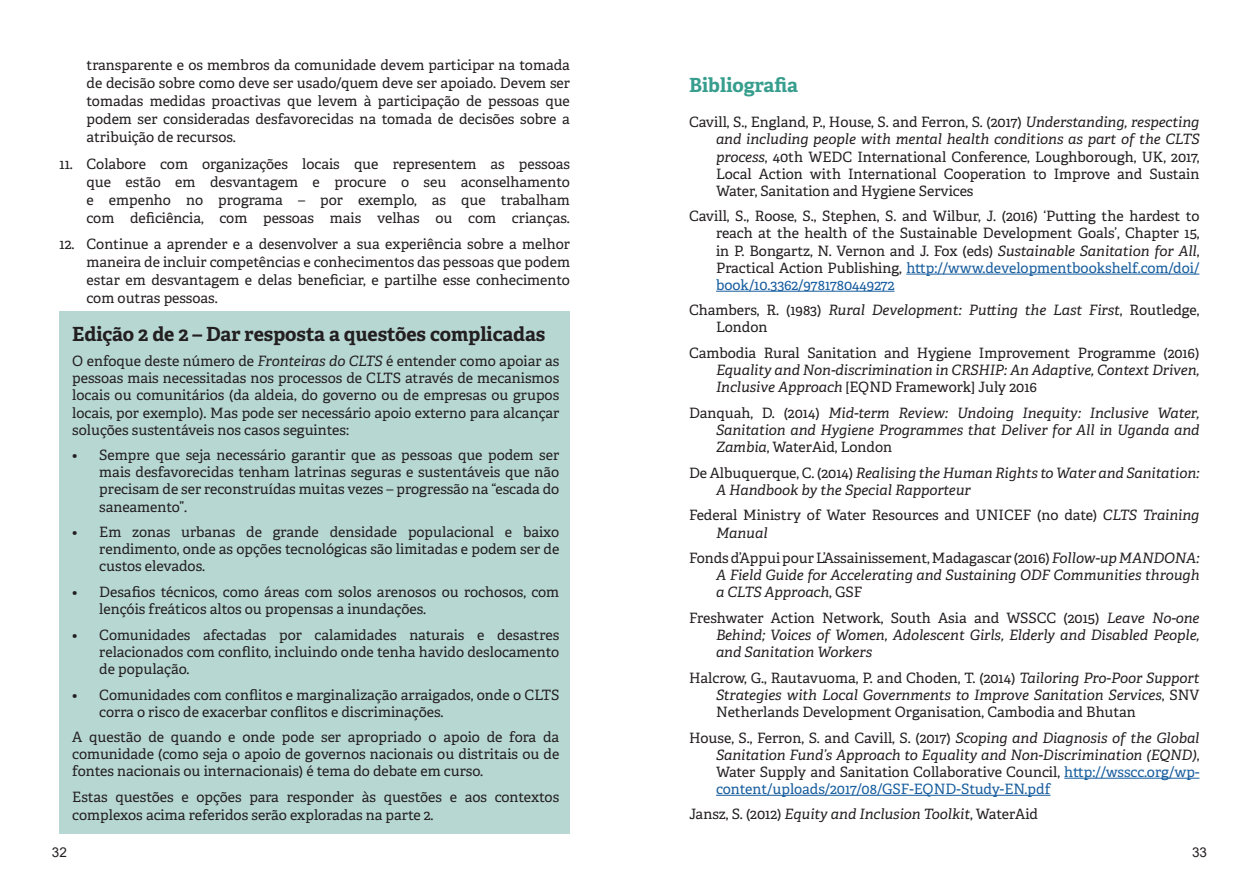
<style>
.page{position:relative;width:1259px;height:893px;background:#fff}
.page>*{position:absolute;margin:0;border:0;box-sizing:border-box;transform-origin:0 0}
.t1{font:700 19.5px "Adelle";letter-spacing:-.005em;color:#231f20}
.t2{font:700 19.5px "Adelle";color:#379e8e}
.t3{font:14.25px/17.1px "Adelle";color:#231f20;text-align:justify}
.t4{font:italic 14.25px/17.1px "Adelle";color:#231f20;text-align:justify}
.t5{font:13.5px "Arial";color:#231f20}
.s1{font-style:italic}
.s2{color:#175d9e}
.s3{font-style:normal}
.s4{font-style:normal;color:#175d9e}
</style>
<div class="page">
<div style="left:60px;top:311px;width:510px;height:522px;background:#b7d7d2"></div>
<hr style="left:906px;top:274px;width:293px;height:1px;background:#175d9e">
<hr style="left:716px;top:291px;width:178px;height:1px;background:#175d9e">
<hr style="left:1064px;top:778px;width:135px;height:1px;background:#175d9e">
<hr style="left:716px;top:795px;width:334px;height:1px;background:#175d9e">
<p class="t3" style="left:87px;top:56px;width:485px;line-height:18px">transparente e os membros da comunidade devem participar na tomada de decisão sobre como deve ser usado/quem deve ser apoiado. Devem ser tomadas medidas proactivas que levem à participação de pessoas que podem ser consideradas desfavorecidas na tomada de decisões sobre a atribuição de recursos.</p>
<p class="t3" style="left:87px;top:154px;width:485px;line-height:18px;text-indent:-27px">11. Colabore com organizações locais que representem as pessoas que estão em desvantagem e procure o seu aconselhamento e empenho no programa – por exemplo, as que trabalham com deficiência, com pessoas mais velhas ou com crianças.</p>
<p class="t3" style="left:87px;top:235px;width:485px;line-height:18px;text-indent:-27px">12. Continue a aprender e a desenvolver a sua experiência sobre a melhor maneira de incluir competências e conhecimentos das pessoas que podem estar em desvantagem e delas beneficiar, e partilhe esse conhecimento com outras pessoas.</p>
<p class="t1" style="left:72px;top:321px;width:474px">Edição 2 de 2 – Dar resposta a questões complicadas</p>
<p class="t3" style="left:72px;top:352px;width:488px">O enfoque deste número de <span class="s1">Fronteiras do CLTS</span> é entender como apoiar as pessoas mais necessitadas nos processos de CLTS através de mecanismos locais ou comunitários (da aldeia, do governo ou de empresas ou grupos locais, por exemplo). Mas pode ser necessário apoio externo para alcançar soluções sustentáveis nos casos seguintes:</p>
<p class="t3" style="left:99px;top:446px;width:461px;text-indent:-27px">• Sempre que seja necessário garantir que as pessoas que podem ser mais desfavorecidas tenham latrinas seguras e sustentáveis que não precisam de ser reconstruídas muitas vezes – progressão na “escada do saneamento”.</p>
<p class="t3" style="left:99px;top:523px;width:461px;text-indent:-27px">• Em zonas urbanas de grande densidade populacional e baixo rendimento, onde as opções tecnológicas são limitadas e podem ser de custos elevados.</p>
<p class="t3" style="left:99px;top:583px;width:461px;text-indent:-27px">• Desafios técnicos, como áreas com solos arenosos ou rochosos, com lençóis freáticos altos ou propensas a inundações.</p>
<p class="t3" style="left:99px;top:625px;width:461px;text-indent:-27px">• Comunidades afectadas por calamidades naturais e desastres relacionados com conflito, incluindo onde tenha havido deslocamento de população.</p>
<p class="t3" style="left:99px;top:685px;width:461px;text-indent:-27px">• Comunidades com conflitos e marginalização arraigados, onde o CLTS corra o risco de exacerbar conflitos e discriminações.</p>
<p class="t3" style="left:72px;top:728px;width:488px">A questão de quando e onde pode ser apropriado o apoio de fora da comunidade (como seja o apoio de governos nacionais ou distritais ou de fontes nacionais ou internacionais) é tema do debate em curso.</p>
<p class="t3" style="left:72px;top:787px;width:488px;line-height:18px">Estas questões e opções para responder às questões e aos contextos complexos acima referidos serão exploradas na parte 2.</p>
<p class="t2" style="left:689px;top:73px;width:110px">Bibliografia</p>
<p class="t3" style="left:716px;top:113px;width:485px;text-indent:-27px">Cavill, S., England, P., House, S. and Ferron, S. (2017) <span class="s1">Understanding, respecting and including people with mental health conditions as part of the CLTS process</span>, 40th WEDC International Conference, Loughborough, UK, 2017, Local Action with International Cooperation to Improve and Sustain Water, Sanitation and Hygiene Services</p>
<p class="t3" style="left:716px;top:207px;width:485px;text-indent:-27px">Cavill, S., Roose, S., Stephen, S. and Wilbur, J. (2016) ‘Putting the hardest to reach at the health of the Sustainable Development Goals’, Chapter 15, in P. Bongartz, N. Vernon and J. Fox (eds) <span class="s1">Sustainable Sanitation for All</span>, Practical Action Publishing, <span class="s2">http://www.developmentbookshelf.com/doi/ book/10.3362/9781780449272</span></p>
<p class="t4" style="left:716px;top:301px;width:485px;text-indent:-27px"><span class="s3">Chambers, R. (1983)</span> Rural Development: Putting the Last First<span class="s3">, Routledge,<br>London</span></p>
<p class="t3" style="left:716px;top:344px;width:485px;text-indent:-27px">Cambodia Rural Sanitation and Hygiene Improvement Programme (2016)<br><span class="s1">Equality and Non-discrimination in CRSHIP: An Adaptive, Context Driven, Inclusive Approach</span> [EQND Framework] July 2016</p>
<p class="t4" style="left:716px;top:404px;width:485px;text-indent:-27px"><span class="s3">Danquah, D. (2014)</span> Mid-term Review: Undoing Inequity: Inclusive Water, Sanitation and Hygiene Programmes that Deliver for All in Uganda and Zambia<span class="s3">, WaterAid, London</span></p>
<p class="t4" style="left:716px;top:463px;width:485px;text-indent:-27px"><span class="s3">De Albuquerque, C. (2014)</span> Realising the Human Rights to Water and Sanitation:<br>A Handbook by the Special Rapporteur</p>
<p class="t3" style="left:716px;top:506px;width:485px;text-indent:-27px">Federal Ministry of Water Resources and UNICEF (no date) <span class="s1">CLTS Training<br>Manual</span></p>
<p class="t4" style="left:716px;top:549px;width:485px;text-indent:-27px"><span class="s3">Fonds d’Appui pour L’Assainissement, Madagascar (2016)</span> Follow-up MANDONA:<br>A Field Guide for Accelerating and Sustaining ODF Communities through a CLTS Approach<span class="s3">, GSF</span></p>
<p class="t4" style="left:716px;top:609px;width:485px;text-indent:-27px"><span class="s3">Freshwater Action Network, South Asia and WSSCC (2015)</span> Leave No-one Behind; Voices of Women, Adolescent Girls, Elderly and Disabled People, and Sanitation Workers</p>
<p class="t3" style="left:716px;top:668px;width:485px;text-indent:-27px">Halcrow, G., Rautavuoma, P. and Choden, T. (2014) <span class="s1">Tailoring Pro-Poor Support Strategies with Local Governments to Improve Sanitation Services</span>, SNV Netherlands Development Organisation, Cambodia and Bhutan</p>
<p class="t4" style="left:716px;top:728px;width:485px;text-indent:-27px"><span class="s3">House, S., Ferron, S. and Cavill, S. (2017)</span> Scoping and Diagnosis of the Global Sanitation Fund’s Approach to Equality and Non-Discrimination (EQND)<span class="s3">, Water Supply and Sanitation Collaborative Council,</span> <span class="s4">http://wsscc.org/wp&shy;content/uploads/2017/08/GSF-EQND-Study-EN.pdf</span></p>
<p class="t4" style="left:689px;top:805px;width:350px"><span class="s3">Jansz, S. (2012)</span> Equity and Inclusion Toolkit<span class="s3">, WaterAid</span></p>
<p class="t5" style="left:52px;top:843px;width:17px">32</p>
<p class="t5" style="left:1192px;top:843px;width:17px">33</p>
</div>
